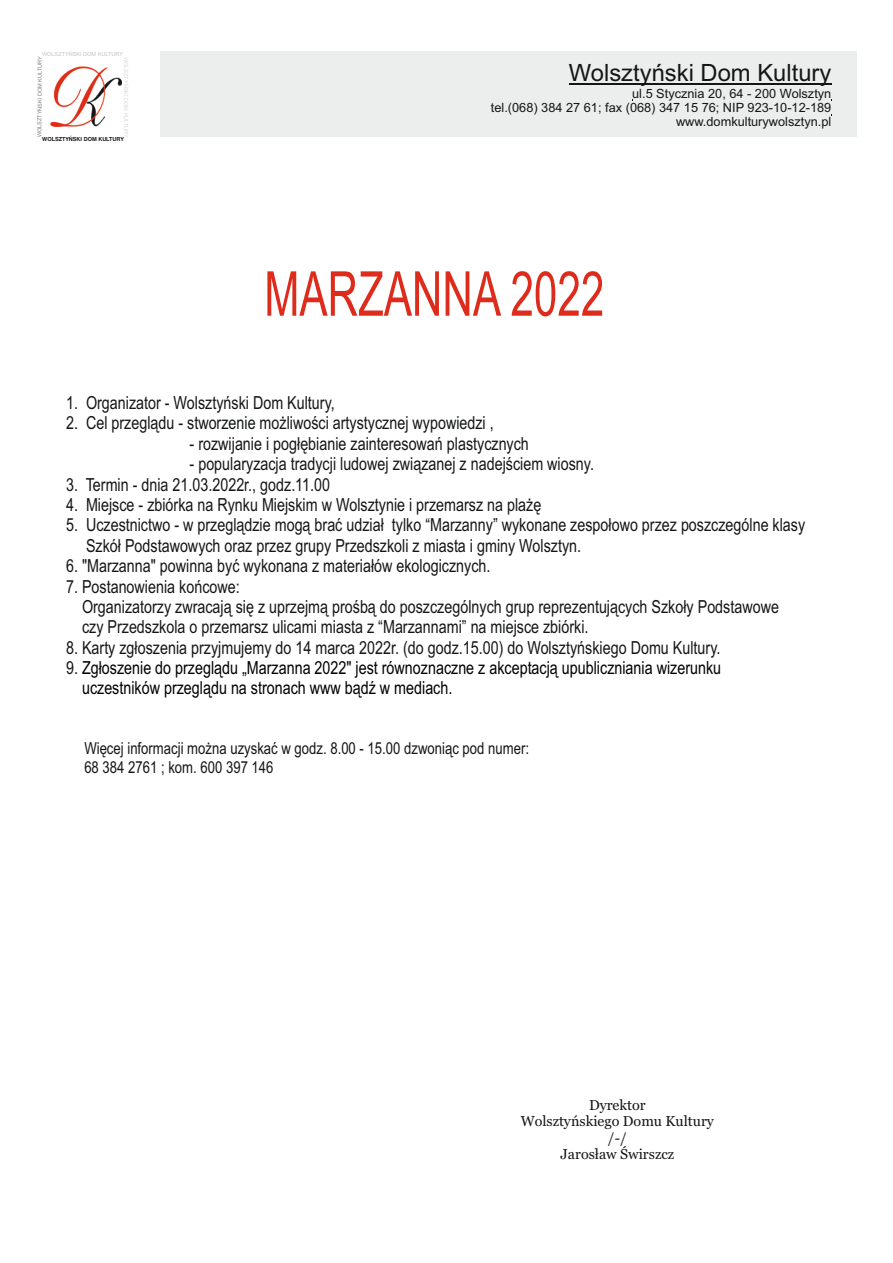
<style>
.page{position:relative;width:893px;height:1263px;background:#fff}
.page>*{position:absolute;margin:0;border:0;box-sizing:border-box;transform-origin:0 0}
.t1{font:61.95px "Arial Narrow";color:#dd2b1c;scale:.83 1}
.t2{font:23.85px "Arial";color:#151616}
.t3{font:18px/20.4px "Arial Narrow";color:#151616}
.t4{font:18px/20.4px "Arial Narrow";color:#000}
.t5{font:16.5px/18.8px "Arial Narrow";color:#151616}
.t6{font:14.25px/16.2px "Georgia";color:#151616;text-align:center}
.t7{font:12.75px/14.2px "Arial";color:#151616;text-align:right}
.t8{font:5.55px "Arial";color:#c5c5c5}
.t9{font:5.55px "Arial";color:#818281}
.t10{font:5.55px "Arial";color:#d9d9da}
.t11{font:700 5.55px "Swiss 721 BT";color:#151616}
.s1{color:#151616}
</style>
<div class="page">
<div style="left:160px;top:52px;width:696px;height:85px;background:#eceded"></div>
<hr style="left:569px;top:83px;width:262px;height:1px;background:#151616">
<img style="left:50px;top:66px;width:71px;height:61px">
<p class="t8" style="left:42px;top:52px;width:83px">WOLSZTYŃSKI DOM KULTURY</p>
<p class="t9" style="left:38px;top:137px;width:83px;rotate:-90deg">WOLSZTYŃSKI DOM KULTURY</p>
<p class="t10" style="left:128px;top:57px;width:83px;rotate:90deg">WOLSZTYŃSKI DOM KULTURY</p>
<p class="t11" style="left:42px;top:137px;width:83px">WOLSZTYŃSKI DOM KULTURY</p>
<h2 class="t2" style="left:569px;top:64px;width:264px">Wolsztyński Dom Kultury</h2>
<p class="t7" style="left:491px;top:87px;width:342px">ul.5 Stycznia 20, 64 - 200 Wolsztyn<br>tel.(068) 384 27 61; fax (068) 347 15 76; NIP 923-10-12-189 www.domkulturywolsztyn.pl</p>
<h1 class="t1" style="left:264px;top:271px;width:411px">MARZANNA 2022</h1>
<p class="t3" style="left:66px;top:394px;width:270px">1. Organizator - Wolsztyński Dom Kultury,</p>
<p class="t3" style="left:66px;top:415px;width:429px">2. Cel przeglądu - stworzenie możliwości artystycznej wypowiedzi ,</p>
<p class="t3" style="left:190px;top:435px;width:341px">- rozwijanie i pogłębianie zainteresowań plastycznych</p>
<p class="t3" style="left:190px;top:455px;width:406px">- popularyzacja tradycji ludowej związanej z nadejściem wiosny.</p>
<p class="t3" style="left:66px;top:476px;width:266px">3. Termin - dnia 21.03.2022r., godz.11.00</p>
<p class="t3" style="left:66px;top:496px;width:477px">4. Miejsce - zbiórka na Rynku Miejskim w Wolsztynie i przemarsz na plażę</p>
<p class="t3" style="left:86px;top:516px;width:721px;text-indent:-20px">5. Uczestnictwo - w przeglądzie mogą brać udział tylko “Marzanny” wykonane zespołowo przez poszczególne klasy<br>Szkół Podstawowych oraz przez grupy Przedszkoli z miasta i gminy Wolsztyn.</p>
<p class="t3" style="left:66px;top:557px;width:426px">6. "Marzanna" powinna być wykonana z materiałów ekologicznych.</p>
<p class="t3" style="left:82px;top:578px;width:698px;text-indent:-16px">7. Postanowienia końcowe:<br>Organizatorzy zwracają się z uprzejmą prośbą do poszczególnych grup reprezentujących Szkoły Podstawowe czy Przedszkola o przemarsz ulicami miasta z “Marzannami” na miejsce zbiórki.</p>
<p class="t3" style="left:66px;top:639px;width:656px">8. Karty zgłoszenia przyjmujemy do 14 marca 2022r. (do godz.15.00) do Wolsztyńskiego Domu Kultury.</p>
<p class="t4" style="left:82px;top:659px;width:641px;text-indent:-16px"><span class="s1">9.</span> Zgłoszenie do przeglądu „Marzanna 2022" jest równoznaczne z akceptacją upubliczniania wizerunku uczestników przeglądu na stronach www bądź w mediach.</p>
<p class="t5" style="left:84px;top:741px;width:446px">Więcej informacji można uzyskać w godz. 8.00 - 15.00 dzwoniąc pod numer:<br>68 384 2761 ; kom. 600 397 146</p>
<p class="t6" style="left:521px;top:1098px;width:195px">Dyrektor<br>Wolsztyńskiego Domu Kultury /-/<br>Jarosław Świrszcz</p>
</div>
